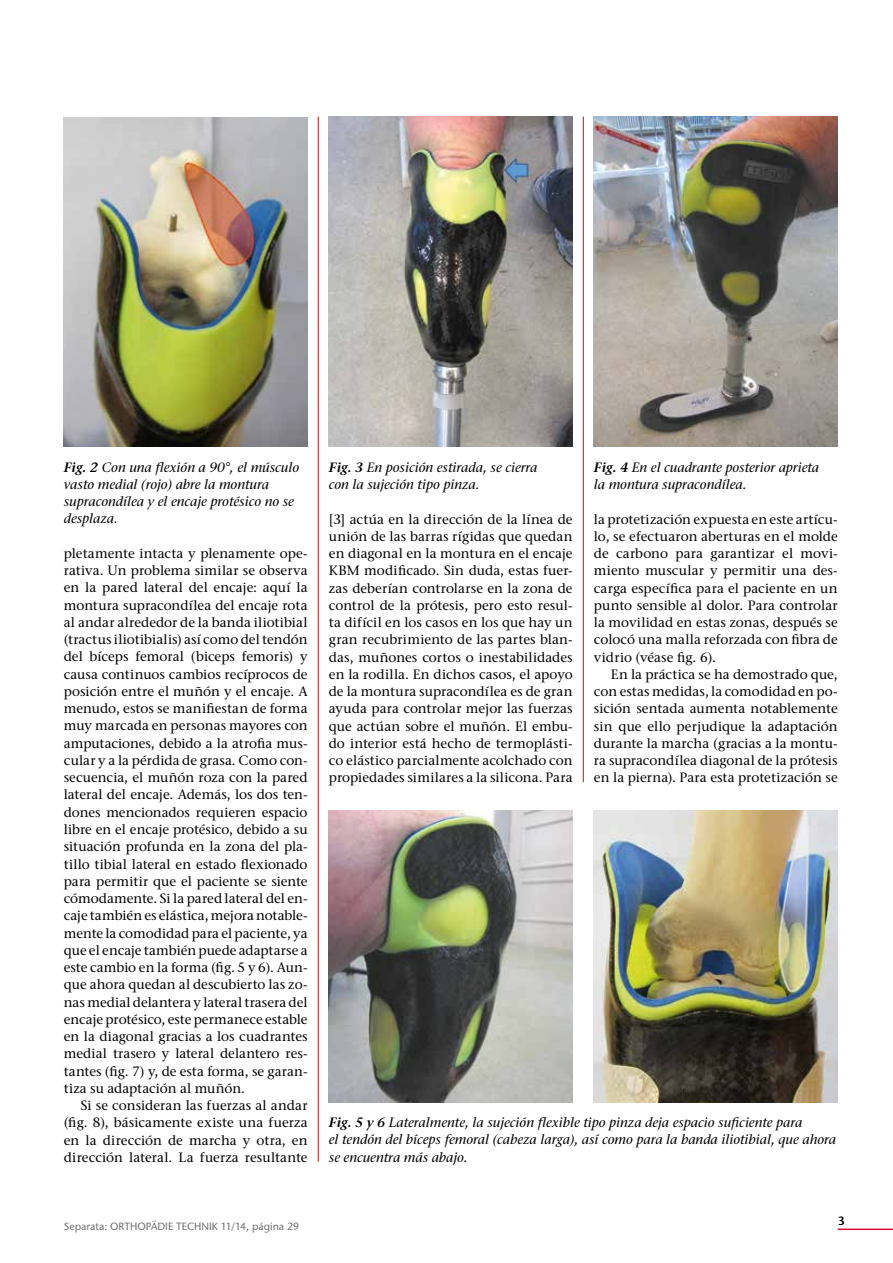
<style>
.page{position:relative;width:893px;height:1263px;background:#fff}
.page>*{position:absolute;margin:0;border:0;box-sizing:border-box;transform-origin:0 0}
.t1{font:500 13.5px/17.2px "Stone Ser ITC Std";letter-spacing:.005em;color:#000;text-align:justify}
.t2{font:italic 500 13.5px/17.2px "Stone Ser ITC Std";color:#000}
.t3{font:600 12px "Stone Sans ITC Std";color:#000}
.t4{font:500 10.5px "Stone Sans ITC Std";color:#706f6f}
.s1{font-weight:600}
</style>
<div class="page">
<hr style="left:318px;top:117px;width:1px;height:1045px;background:#b61615">
<hr style="left:583px;top:117px;width:1px;height:665px;background:#b61615">
<hr style="left:838px;top:1228px;width:55px;height:2px;background:#dd083b">
<img style="left:64px;top:117px;width:244px;height:330px">
<img style="left:329px;top:116px;width:244px;height:331px">
<img style="left:594px;top:116px;width:244px;height:331px">
<img style="left:329px;top:810px;width:244px;height:293px">
<img style="left:594px;top:810px;width:244px;height:293px">
<p class="t2" style="left:64px;top:458px;width:237px"><span class="s1">Fig. 2</span> Con una flexión a 90°, el músculo vasto medial (rojo) abre la montura supracondílea y el encaje protésico no se desplaza.</p>
<p class="t2" style="left:329px;top:458px;width:210px"><span class="s1">Fig. 3</span> En posición estirada, se cierra con la sujeción tipo pinza.</p>
<p class="t2" style="left:594px;top:458px;width:227px"><span class="s1">Fig. 4</span> En el cuadrante posterior aprieta la montura supracondílea.</p>
<p class="t1" style="left:329px;top:510px;width:245px">[3] actúa en la dirección de la línea de unión de las barras rígidas que quedan en diagonal en la montura en el encaje KBM modificado. Sin duda, estas fuer&shy;zas deberían controlarse en la zona de control de la prótesis, pero esto resul&shy;ta difícil en los casos en los que hay un gran recubrimiento de las partes blan&shy;das, muñones cortos o inestabilidades en la rodilla. En dichos casos, el apoyo de la montura supracondílea es de gran ayuda para controlar mejor las fuerzas que actúan sobre el muñón. El embu&shy;do interior está hecho de termoplásti&shy;co elástico parcialmente acolchado con propiedades similares a la silicona. Para</p>
<p class="t1" style="left:594px;top:510px;width:245px">la protetización expuesta en este artícu&shy;lo, se efectuaron aberturas en el molde de carbono para garantizar el movi&shy;miento muscular y permitir una des&shy;carga específica para el paciente en un punto sensible al dolor. Para controlar la movilidad en estas zonas, después se colocó una malla reforzada con fibra de vidrio (véase fig. 6).</p>
<p class="t1" style="left:64px;top:544px;width:245px">pletamente intacta y plenamente ope&shy;rativa. Un problema similar se observa en la pared lateral del encaje: aquí la montura supracondílea del encaje rota al andar alrededor de la banda iliotibial (tractus iliotibialis) así como del tendón del bíceps femoral (biceps femoris) y causa continuos cambios recíprocos de posición entre el muñón y el encaje. A menudo, estos se manifiestan de forma muy marcada en personas mayores con amputaciones, debido a la atrofia mus&shy;cular y a la pérdida de grasa. Como con&shy;secuencia, el muñón roza con la pared lateral del encaje. Además, los dos ten&shy;dones mencionados requieren espacio libre en el encaje protésico, debido a su situación profunda en la zona del pla&shy;tillo tibial lateral en estado flexionado para permitir que el paciente se siente cómodamente. Si la pared lateral del en&shy;caje también es elástica, mejora notable&shy;mente la comodidad para el paciente, ya que el encaje también puede adaptarse a este cambio en la forma (fig. 5 y 6). Aun&shy;que ahora quedan al descubierto las zo&shy;nas medial delantera y lateral trasera del encaje protésico, este permanece estable en la diagonal gracias a los cuadrantes medial trasero y lateral delantero res&shy;tantes (fig. 7) y, de esta forma, se garan&shy;tiza su adaptación al muñón.</p>
<p class="t1" style="left:64px;top:1097px;width:245px;text-indent:17px">Si se consideran las fuerzas al andar (fig. 8), básicamente existe una fuerza en la dirección de marcha y otra, en dirección lateral. La fuerza resultante</p>
<p class="t1" style="left:594px;top:665px;width:245px;text-indent:17px">En la práctica se ha demostrado que, con estas medidas, la comodidad en po&shy;sición sentada aumenta notablemente sin que ello perjudique la adaptación durante la marcha (gracias a la montu&shy;ra supracondílea diagonal de la prótesis en la pierna). Para esta protetización se</p>
<p class="t2" style="left:329px;top:1114px;width:509px"><span class="s1">Fig. 5 y 6</span> Lateralmente, la sujeción flexible tipo pinza deja espacio suficiente para<br>el tendón del bíceps femoral (cabeza larga), así como para la banda iliotibial, que ahora se encuentra más abajo.</p>
<p class="t4" style="left:64px;top:1220px;width:237px">Separata: ORTHOPÄDIE TECHNIK 11/14, página 29</p>
<p class="t3" style="left:838px;top:1214px;width:9px">3</p>
</div>
